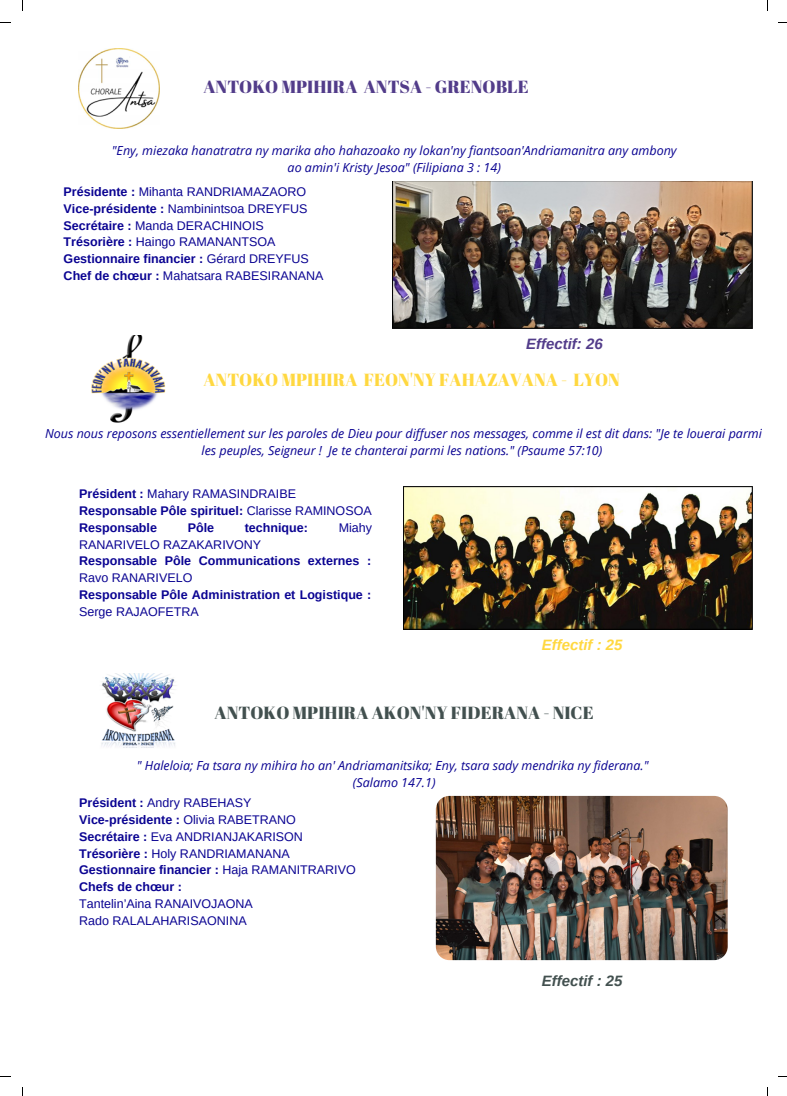
<style>
.page{position:relative;width:787px;height:1096px;background:#fff}
.page>*{position:absolute;margin:0;border:0;box-sizing:border-box;transform-origin:0 0}
.t1{font:17.5px "Abril Fatface";color:#ffd840}
.t2{font:17.5px "Abril Fatface";color:#42504f}
.t3{font:17.5px "Abril Fatface";color:#523c8a}
.t4{font:italic 700 15px "Arimo";color:#523c8a}
.t5{font:italic 700 15px "Arimo";color:#ffd840}
.t6{font:italic 700 15px "Arimo";color:#42504f}
.t7{font:italic 12.5px/16.9px "Open Sans";color:#0a0392;text-align:center}
.t8{font:12.5px "Arimo";color:#0a0392}
.t9{font:700 12.5px/16.9px "Arimo";color:#0a0392}
.s1{font-weight:700}
.s2{font-weight:400}
</style>
<div class="page">
<img style="left:79px;top:49px;width:81px;height:80px">
<img style="left:91px;top:335px;width:75px;height:87px">
<img style="left:392px;top:181px;width:360px;height:147px">
<img style="left:403px;top:487px;width:349px;height:142px">
<img style="left:101px;top:673px;width:74px;height:75px">
<img style="left:436px;top:795px;width:292px;height:165px;border-radius:14px">
<p class="t3" style="left:203px;top:74px;width:327px">ANTOKO MPIHIRA ANTSA - GRENOBLE</p>
<p class="t7" style="left:112px;top:142px;width:566px">"Eny, miezaka hanatratra ny marika aho hahazoako ny lokan'ny fiantsoan'Andriamanitra any ambony ao amin'i Kristy Jesoa" (Filipiana 3 : 14)</p>
<p class="t8" style="left:64px;top:184px;width:244px"><span class="s1">Présidente :</span> Mihanta RANDRIAMAZAORO</p>
<p class="t8" style="left:64px;top:201px;width:245px"><span class="s1">Vice-présidente :</span> Nambinintsoa DREYFUS</p>
<p class="t8" style="left:64px;top:218px;width:202px"><span class="s1">Secrétaire :</span> Manda DERACHINOIS</p>
<p class="t8" style="left:64px;top:235px;width:213px"><span class="s1">Trésorière :</span> Haingo RAMANANTSOA</p>
<p class="t9" style="left:64px;top:250px;width:247px">Gestionnaire financier : <span class="s2">Gérard DREYFUS</span></p>
<p class="t8" style="left:64px;top:269px;width:261px"><span class="s1">Chef de chœur :</span> Mahatsara RABESIRANANA</p>
<p class="t4" style="left:526px;top:335px;width:78px">Effectif: 26</p>
<p class="t1" style="left:203px;top:367px;width:418px">ANTOKO MPIHIRA FEON'NY FAHAZAVANA - LYON</p>
<p class="t7" style="left:45px;top:424px;width:718px">Nous nous reposons essentiellement sur les paroles de Dieu pour diffuser nos messages, comme il est dit dans: "Je te louerai parmi les peuples, Seigneur ! Je te chanterai parmi les nations." (Psaume 57:10)</p>
<p class="t8" style="left:79px;top:486px;width:218px"><span class="s1">Président :</span> Mahary RAMASINDRAIBE</p>
<p class="t9" style="left:79px;top:502px;width:294px">Responsable Pôle spirituel: <span class="s2">Clarisse RAMINOSOA</span></p>
<p class="t9" style="left:79px;top:519px;width:79px">Responsable</p>
<p class="t9" style="left:188px;top:519px;width:28px">Pôle</p>
<p class="t9" style="left:245px;top:519px;width:65px">technique:</p>
<p class="t8" style="left:339px;top:520px;width:35px">Miahy</p>
<p class="t8" style="left:79px;top:537px;width:184px">RANARIVELO RAZAKARIVONY</p>
<p class="t9" style="left:79px;top:552px;width:294px">Responsable Pôle Communications externes :<br><span class="s2">Ravo RANARIVELO</span></p>
<p class="t9" style="left:79px;top:586px;width:294px">Responsable Pôle Administration et Logistique :<br><span class="s2">Serge RAJAOFETRA</span></p>
<p class="t5" style="left:542px;top:636px;width:82px">Effectif : 25</p>
<p class="t2" style="left:215px;top:700px;width:381px">ANTOKO MPIHIRA AKON'NY FIDERANA - NICE</p>
<p class="t7" style="left:137px;top:756px;width:513px">" Haleloia; Fa tsara ny mihira ho an' Andriamanitsika; Eny, tsara sady mendrika ny fiderana."</p>
<p class="t7" style="left:353px;top:773px;width:84px">(Salamo 147.1)</p>
<p class="t8" style="left:79px;top:795px;width:174px"><span class="s1">Président :</span> Andry RABEHASY</p>
<p class="t9" style="left:79px;top:810px;width:218px">Vice-présidente : <span class="s2">Olivia RABETRANO</span></p>
<p class="t8" style="left:79px;top:829px;width:225px"><span class="s1">Secrétaire :</span> Eva ANDRIANJAKARISON</p>
<p class="t8" style="left:79px;top:846px;width:212px"><span class="s1">Trésorière :</span> Holy RANDRIAMANANA</p>
<p class="t9" style="left:79px;top:861px;width:278px">Gestionnaire financier : <span class="s2">Haja RAMANITRARIVO</span></p>
<p class="t9" style="left:79px;top:878px;width:104px">Chefs de chœur :</p>
<p class="t8" style="left:79px;top:896px;width:175px">Tantelin’Aina RANAIVOJAONA</p>
<p class="t8" style="left:79px;top:913px;width:169px">Rado RALALAHARISAONINA</p>
<p class="t6" style="left:542px;top:972px;width:82px">Effectif : 25</p>
</div>
